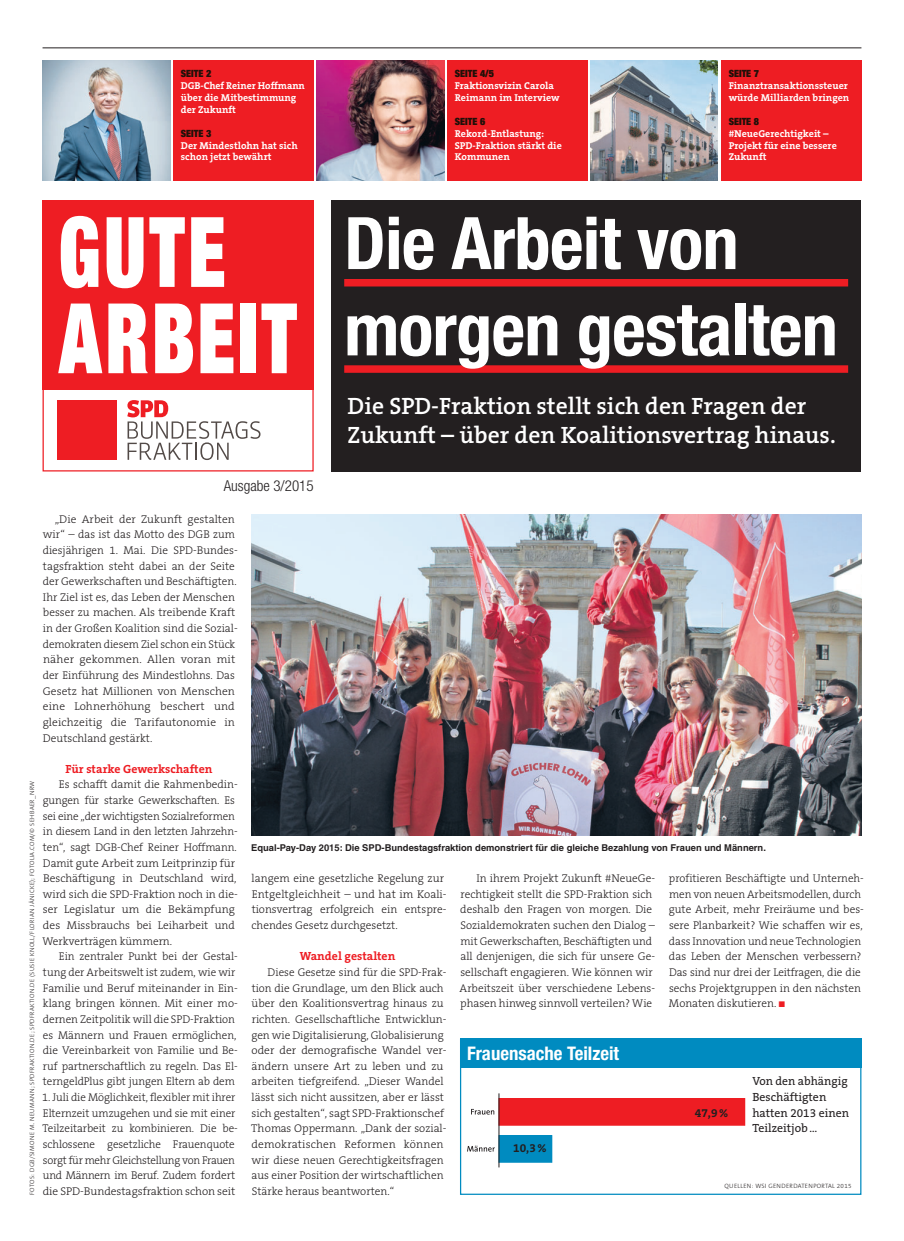
<style>
.page{position:relative;width:904px;height:1241px;background:#fff}
.page>*{position:absolute;margin:0;border:0;box-sizing:border-box;transform-origin:0 0}
.t1{font:900 expanded 97.5px/86.2px "Helvetica Neue LT";letter-spacing:.05em;color:#fff;scale:.77 1}
.t2{font:700 condensed 72.5px/86.2px "Helvetica Neue LT";letter-spacing:-.01em;color:#fff}
.t3{font:600 23.75px/28.8px "The Serif B6";color:#fff}
.t4{font:700 condensed 18.75px "Helvetica Neue LT";color:#fff}
.t5{font:300 condensed 15px "Helvetica Neue LT";color:#231f20}
.t6{font:11.88px/15.6px "The Serif B5 Plain";color:#231f20}
.t7{font:700 11.88px "The Serif B7";color:#ee1d23}
.t8{font:700 11.88px "The Serif B7";color:#231f20}
.t9{font:300 11.25px/15.6px "The Serif B3";color:#231f20}
.t10{font:700 10px/11.9px "The Serif B7";color:#fff}
.t11{font:900 expanded 10px "Helvetica Neue LT";color:#211009}
.t12{font:700 9.38px "Helvetica LT";color:#231f20}
.t13{font:300 6.25px "The Sans B3";letter-spacing:.05em;color:#231f20}
.s1{color:#ee1d23}
</style>
<div class="page">
<div style="left:43px;top:200px;width:271px;height:190px;background:#ee1d23"></div>
<div style="left:43px;top:200px;width:271px;height:271px;border:1px solid #ee1d23"></div>
<img style="left:316px;top:60px;width:128px;height:121px">
<img style="left:43px;top:60px;width:127px;height:121px">
<hr style="left:43px;top:48px;width:818px;height:1px;background:#231f20">
<div style="left:331px;top:200px;width:530px;height:271px;background:#231f20"></div>
<div style="left:344px;top:279px;width:504px;height:7px;background:#ee1d23"></div>
<div style="left:344px;top:365px;width:504px;height:8px;background:#ee1d23"></div>
<img style="left:590px;top:60px;width:128px;height:120px">
<img style="left:251px;top:514px;width:610px;height:321px">
<div style="left:58px;top:400px;width:59px;height:60px;background:#ee1d23"></div>
<svg style="left:127px;top:400px;width:133px;height:60px"></svg>
<div style="left:460px;top:1038px;width:401px;height:29px;background:#008bc0"></div>
<div style="left:499px;top:1098px;width:245px;height:26px;background:#ee1d23"></div>
<div style="left:499px;top:1098px;width:246px;height:27px;border:1px solid #ee1d23"></div>
<div style="left:499px;top:1135px;width:53px;height:26px;background:#008bc0"></div>
<div style="left:499px;top:1135px;width:53px;height:27px;border:1px solid #008bc0"></div>
<svg style="left:467px;top:1145px;width:34px;height:6px"></svg>
<svg style="left:471px;top:1108px;width:30px;height:6px"></svg>
<hr style="left:498px;top:1093px;width:1px;height:74px;background:#231f20">
<div style="left:460px;top:1038px;width:401px;height:156px;border:1px solid #008bc0"></div>
<div style="left:173px;top:60px;width:141px;height:121px;background:#ee1d23"></div>
<div style="left:447px;top:60px;width:140px;height:121px;background:#ee1d23"></div>
<div style="left:720px;top:60px;width:141px;height:121px;background:#ee1d23"></div>
<p class="t11" style="left:181px;top:70px;width:32px">SEITE 2</p>
<p class="t10" style="left:181px;top:80px;width:125px">DGB-Chef Reiner Hoffmann über die Mitbestimmung der Zukunft</p>
<p class="t11" style="left:181px;top:129px;width:32px">SEITE 3</p>
<p class="t10" style="left:181px;top:140px;width:118px">Der Mindestlohn hat sich schon jetzt bewährt</p>
<h1 class="t1" style="left:59px;top:217px;width:310px">GUTE<br>ARBEIT</h1>
<h3 class="t5" style="left:224px;top:480px;width:91px">Ausgabe 3/2015</h3>
<p class="t11" style="left:455px;top:70px;width:41px">SEITE 4/5</p>
<p class="t10" style="left:455px;top:80px;width:106px">Fraktionsvizin Carola<br>Reimann im Interview</p>
<p class="t11" style="left:455px;top:118px;width:32px">SEITE 6</p>
<p class="t10" style="left:455px;top:128px;width:108px">Rekord-Entlastung:<br>SPD-Fraktion stärkt die<br>Kommunen</p>
<p class="t11" style="left:728px;top:70px;width:32px">SEITE 7</p>
<p class="t10" style="left:728px;top:80px;width:122px">Finanztransaktionssteuer würde Milliarden bringen</p>
<p class="t11" style="left:728px;top:118px;width:32px">SEITE 8</p>
<p class="t10" style="left:728px;top:128px;width:110px">#NeueGerechtigkeit –<br>Projekt für eine bessere<br>Zukunft</p>
<h2 class="t2" style="left:344px;top:206px;width:495px">Die Arbeit von morgen gestalten</h2>
<h3 class="t3" style="left:347px;top:393px;width:489px">Die SPD-Fraktion stellt sich den Fragen der<br>Zukunft – über den Koalitionsvertrag hinaus.</h3>
<p class="t9" style="left:43px;top:511px;width:197px;text-indent:12px">„Die Arbeit der Zukunft gestalten wir“ – das ist das Motto des DGB zum diesjährigen 1. Mai. Die SPD-Bundes&shy;tagsfraktion steht dabei an der Seite der Gewerkschaften und Beschäftigten.<br>Ihr Ziel ist es, das Leben der Menschen besser zu machen. Als treibende Kraft in der Großen Koalition sind die Sozial&shy;demokraten diesem Ziel schon ein Stück näher gekommen. Allen voran mit der Einführung des Mindestlohns. Das Gesetz hat Millionen von Menschen eine Lohnerhöhung beschert und gleichzeitig die Tarifautonomie in Deutschland gestärkt.</p>
<p class="t7" style="left:65px;top:763px;width:148px">Für starke Gewerkschaften</p>
<p class="t9" style="left:43px;top:777px;width:197px;text-indent:16px">Es schafft damit die Rahmenbedin&shy;gungen für starke Gewerkschaften. Es sei eine „der wichtigsten Sozialreformen in diesem Land in den letzten Jahrzehn&shy;ten“, sagt DGB-Chef Reiner Hoffmann.<br>Damit gute Arbeit zum Leitprinzip für Beschäftigung in Deutschland wird, wird sich die SPD-Fraktion noch in die&shy;ser Legislatur um die Bekämpfung des Missbrauchs bei Leiharbeit und Werkverträgen kümmern.</p>
<p class="t9" style="left:43px;top:949px;width:196px;text-indent:16px">Ein zentraler Punkt bei der Gestal&shy;tung der Arbeitswelt ist zudem, wie wir Familie und Beruf miteinander in Ein&shy;klang bringen können. Mit einer mo&shy;dernen Zeitpolitik will die SPD-Fraktion es Männern und Frauen ermöglichen, die Vereinbarkeit von Familie und Be&shy;ruf partnerschaftlich zu regeln. Das El&shy;terngeldPlus gibt jungen Eltern ab dem</p>
<p class="t9" style="left:42px;top:1090px;width:197px">1. Juli die Möglichkeit, flexibler mit ihrer Elternzeit umzugehen und sie mit einer Teilzeitarbeit zu kombinieren. Die be&shy;schlossene gesetzliche Frauenquote sorgt für mehr Gleichstellung von Frauen und Männern im Beruf. Zudem fordert die SPD-Bundestagsfraktion schon seit</p>
<p class="t13" style="left:29px;top:1194px;width:415px;rotate:-90deg">FOTOS: DGB/SIMONE M. NEUMANN; SPDFRAKTION.DE; SPDFRAKTION.DE (SUSIE KNOLL/FLORIAN JÄNICKE); FOTOLIA.COM/© SEHBAER_NRW</p>
<p class="t12" style="left:251px;top:843px;width:516px">Equal-Pay-Day 2015: Die SPD-Bundestagsfraktion demonstriert für die gleiche Bezahlung von Frauen und Männern.</p>
<p class="t9" style="left:251px;top:871px;width:196px">langem eine gesetzliche Regelung zur Entgeltgleichheit – und hat im Koali&shy;tionsvertrag erfolgreich ein entspre&shy;chendes Gesetz durchgesetzt.</p>
<p class="t7" style="left:300px;top:951px;width:97px">Wandel gestalten</p>
<p class="t9" style="left:251px;top:965px;width:197px;text-indent:16px">Diese Gesetze sind für die SPD-Frak&shy;tion die Grundlage, um den Blick auch über den Koalitionsvertrag hinaus zu richten. Gesellschaftliche Entwicklun&shy;gen wie Digitalisierung, Globalisierung oder der demografische Wandel ver&shy;ändern unsere Art zu leben und zu arbeiten tiefgreifend. „Dieser Wandel lässt sich nicht aussitzen, aber er lässt sich gestalten“, sagt SPD-Fraktionschef Thomas Oppermann. „Dank der sozial&shy;demokratischen Reformen können wir diese neuen Gerechtigkeitsfragen aus einer Position der wirtschaftlichen Stärke heraus beantworten.“</p>
<p class="t9" style="left:459px;top:871px;width:197px;text-indent:17px">In ihrem Projekt Zukunft #NeueGe&shy;rechtigkeit stellt die SPD-Fraktion sich deshalb den Fragen von morgen. Die Sozialdemokraten suchen den Dialog – mit Gewerkschaften, Beschäftigten und all denjenigen, die sich für unsere Ge&shy;sellschaft engagieren. Wie können wir Arbeitszeit über verschiedene Lebens&shy;phasen hinweg sinnvoll verteilen? Wie</p>
<p class="t9" style="left:668px;top:871px;width:197px">profitieren Beschäftigte und Unterneh&shy;men von neuen Arbeitsmodellen, durch gute Arbeit, mehr Freiräume und bes&shy;sere Planbarkeit? Wie schaffen wir es, dass Innovation und neue Technologien das Leben der Menschen verbessern?<br>Das sind nur drei der Leitfragen, die die sechs Projektgruppen in den nächsten Monaten diskutieren. <span class="s1">■</span></p>
<h3 class="t4" style="left:467px;top:1046px;width:153px">Frauensache Teilzeit</h3>
<p class="t8" style="left:513px;top:1143px;width:35px">10,3 %</p>
<p class="t8" style="left:695px;top:1107px;width:35px">47,9 %</p>
<p class="t6" style="left:752px;top:1074px;width:98px">Von den abhängig<br>Beschäftigten hatten 2013 einen<br>Teilzeitjob …</p>
<p class="t13" style="left:724px;top:1183px;width:128px">QUELLEN: WSI GENDERDATENPORTAL 2015</p>
</div>
